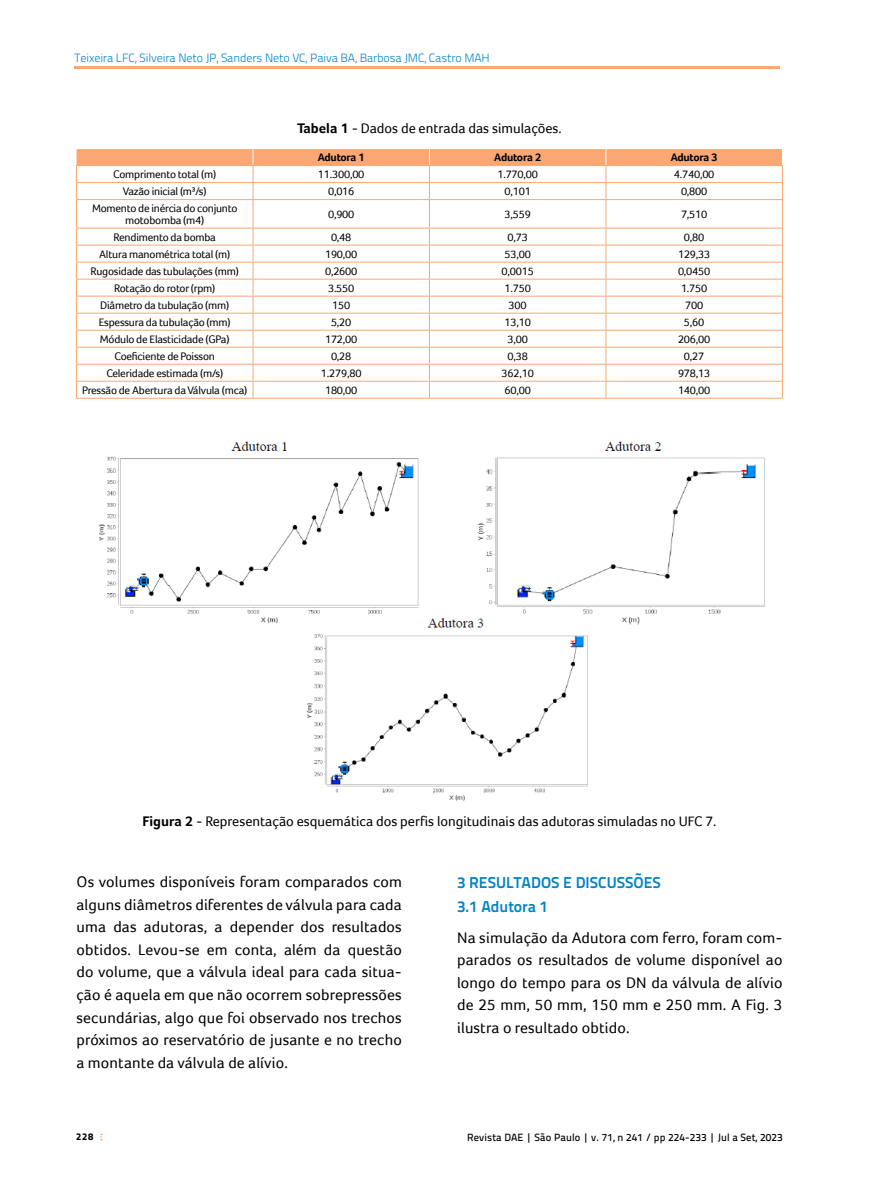
<style>
.page{position:relative;width:893px;height:1191px;background:#fff}
.page>*{position:absolute;margin:0;border:0;box-sizing:border-box;transform-origin:0 0}
.t1{font:15.75px/22.5px "Foco";letter-spacing:.01em;color:#000;text-align:justify}
.t2{font:700 15.75px/23.7px "Titillium Text 22 L";color:#0083c6}
.t3{font:14.25px "Foco";color:#000}
.t4{font:300 12px "Titillium Text 22 L";letter-spacing:-.01em;color:#0083c6}
.t5{font:11.25px/12px "Foco";letter-spacing:-.02em;color:#000;text-align:center}
.t6{font:700 11.25px "Foco";letter-spacing:-.02em;color:#000}
.t7{font:500 10.5px "Titillium Text 22 L";letter-spacing:.01em;color:#000}
.t8{font:800 9.75px "Titillium Text 22 L";color:#000}
.s1{font-weight:700}
</style>
<div class="page">
<hr style="left:76px;top:398px;width:177px;height:1px;background:#f9a773">
<hr style="left:253px;top:398px;width:176px;height:1px;background:#f9a773">
<hr style="left:429px;top:398px;width:177px;height:1px;background:#f9a773">
<hr style="left:606px;top:398px;width:177px;height:1px;background:#f9a773">
<svg style="left:76px;top:149px;width:707px;height:249px"></svg>
<hr style="left:76px;top:182px;width:177px;height:1px;background:#f9a773">
<hr style="left:253px;top:182px;width:176px;height:1px;background:#f9a773">
<hr style="left:429px;top:182px;width:177px;height:1px;background:#f9a773">
<hr style="left:606px;top:182px;width:177px;height:1px;background:#f9a773">
<img style="left:99px;top:441px;width:666px;height:360px">
<hr style="left:75px;top:66px;width:705px;height:3px;background:#f9a773">
<p class="t4" style="left:75px;top:49px;width:417px">Teixeira LFC, Silveira Neto JP, Sanders Neto VC, Paiva BA, Barbosa JMC, Castro MAH</p>
<p class="t3" style="left:297px;top:120px;width:266px"><span class="s1">Tabela 1</span> - Dados de entrada das simulações.</p>
<p class="t6" style="left:318px;top:151px;width:49px">Adutora 1</p>
<p class="t6" style="left:494px;top:151px;width:49px">Adutora 2</p>
<p class="t6" style="left:671px;top:151px;width:49px">Adutora 3</p>
<p class="t5" style="left:113px;top:168px;width:104px">Comprimento total (m)</p>
<p class="t5" style="left:318px;top:168px;width:48px">11.300,00</p>
<p class="t5" style="left:497px;top:168px;width:42px">1.770,00</p>
<p class="t5" style="left:674px;top:168px;width:42px">4.740,00</p>
<p class="t5" style="left:123px;top:185px;width:85px">Vazão inicial (m³/s)</p>
<p class="t5" style="left:328px;top:185px;width:28px">0,016</p>
<p class="t5" style="left:505px;top:185px;width:28px">0,101</p>
<p class="t5" style="left:681px;top:185px;width:28px">0,800</p>
<p class="t5" style="left:92px;top:202px;width:147px">Momento de inércia do conjunto motobomba (m4)</p>
<p class="t5" style="left:328px;top:208px;width:28px">0,900</p>
<p class="t5" style="left:504px;top:208px;width:28px">3,559</p>
<p class="t5" style="left:681px;top:208px;width:28px">7,510</p>
<p class="t5" style="left:114px;top:231px;width:104px">Rendimento da bomba</p>
<p class="t5" style="left:331px;top:231px;width:22px">0,48</p>
<p class="t5" style="left:507px;top:231px;width:22px">0,73</p>
<p class="t5" style="left:684px;top:231px;width:22px">0,80</p>
<p class="t5" style="left:99px;top:248px;width:133px">Altura manométrica total (m)</p>
<p class="t5" style="left:325px;top:248px;width:34px">190,00</p>
<p class="t5" style="left:504px;top:248px;width:28px">53,00</p>
<p class="t5" style="left:678px;top:248px;width:34px">129,33</p>
<p class="t5" style="left:91px;top:265px;width:150px">Rugosidade das tubulações (mm)</p>
<p class="t5" style="left:325px;top:265px;width:34px">0,2600</p>
<p class="t5" style="left:502px;top:265px;width:34px">0,0015</p>
<p class="t5" style="left:678px;top:265px;width:34px">0,0450</p>
<p class="t5" style="left:114px;top:282px;width:103px">Rotação do rotor (rpm)</p>
<p class="t5" style="left:328px;top:282px;width:28px">3.550</p>
<p class="t5" style="left:504px;top:282px;width:28px">1.750</p>
<p class="t5" style="left:681px;top:282px;width:28px">1.750</p>
<p class="t5" style="left:100px;top:299px;width:131px">Diâmetro da tubulação (mm)</p>
<p class="t5" style="left:332px;top:299px;width:20px">150</p>
<p class="t5" style="left:509px;top:299px;width:20px">300</p>
<p class="t5" style="left:685px;top:299px;width:20px">700</p>
<p class="t5" style="left:99px;top:316px;width:133px">Espessura da tubulação (mm)</p>
<p class="t5" style="left:331px;top:316px;width:22px">5,20</p>
<p class="t5" style="left:504px;top:316px;width:28px">13,10</p>
<p class="t5" style="left:684px;top:316px;width:22px">5,60</p>
<p class="t5" style="left:100px;top:333px;width:131px">Módulo de Elasticidade (GPa)</p>
<p class="t5" style="left:325px;top:333px;width:34px">172,00</p>
<p class="t5" style="left:507px;top:333px;width:22px">3,00</p>
<p class="t5" style="left:678px;top:333px;width:34px">206,00</p>
<p class="t5" style="left:114px;top:350px;width:102px">Coeficiente de Poisson</p>
<p class="t5" style="left:331px;top:350px;width:22px">0,28</p>
<p class="t5" style="left:507px;top:350px;width:22px">0,38</p>
<p class="t5" style="left:684px;top:350px;width:22px">0,27</p>
<p class="t5" style="left:106px;top:367px;width:118px">Celeridade estimada (m/s)</p>
<p class="t5" style="left:321px;top:367px;width:42px">1.279,80</p>
<p class="t5" style="left:502px;top:367px;width:34px">362,10</p>
<p class="t5" style="left:678px;top:367px;width:34px">978,13</p>
<p class="t5" style="left:82px;top:384px;width:167px">Pressão de Abertura da Válvula (mca)</p>
<p class="t5" style="left:325px;top:384px;width:34px">180,00</p>
<p class="t5" style="left:504px;top:384px;width:28px">60,00</p>
<p class="t5" style="left:678px;top:384px;width:34px">140,00</p>
<p class="t3" style="left:143px;top:812px;width:575px"><span class="s1">Figura 2</span> - Representação esquemática dos perfis longitudinais das adutoras simuladas no UFC 7.</p>
<p class="t1" style="left:77px;top:870px;width:327px">Os volumes disponíveis foram comparados com alguns diâmetros diferentes de válvula para cada uma das adutoras, a depender dos resultados obtidos. Levou-se em conta, além da questão do volume, que a válvula ideal para cada situa&shy;ção é aquela em que não ocorrem sobrepressões secundárias, algo que foi observado nos trechos próximos ao reservatório de jusante e no trecho a montante da válvula de alívio.</p>
<h1 class="t2" style="left:457px;top:869px;width:205px">3 RESULTADOS E DISCUSSÕES<br>3.1 Adutora 1</h1>
<h1 class="t1" style="left:457px;top:926px;width:327px">Na simulação da Adutora com ferro, foram com&shy;parados os resultados de volume disponível ao longo do tempo para os DN da válvula de alívio de 25 mm, 50 mm, 150 mm e 250 mm. A Fig. 3 ilustra o resultado obtido.</h1>
<p class="t8" style="left:76px;top:1129px;width:19px">228</p>
<p class="t7" style="left:467px;top:1129px;width:317px">Revista DAE | São Paulo | v. 71, n 241 / pp 224-233 | Jul a Set, 2023</p>
</div>
